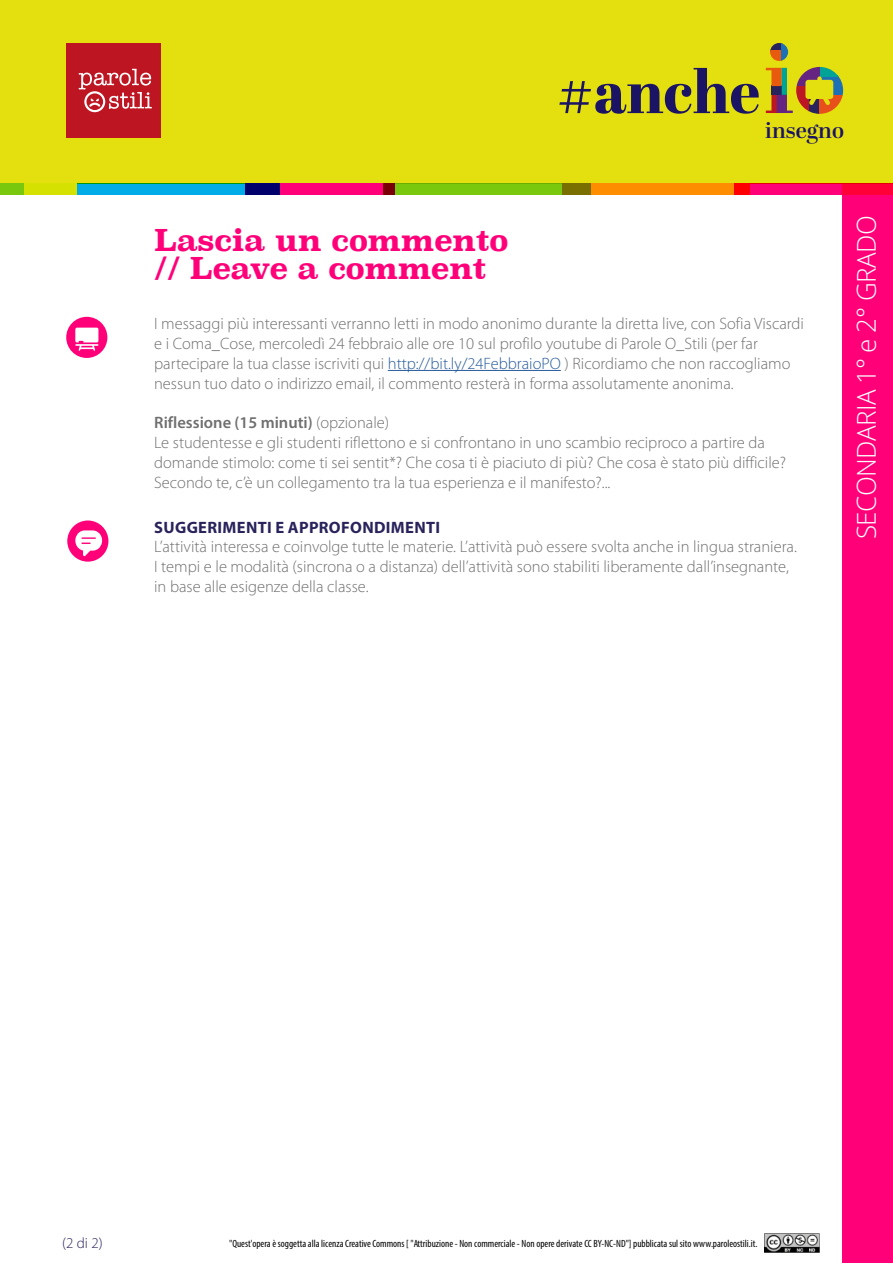
<style>
.page{position:relative;width:893px;height:1263px;background:#fff}
.page>*{position:absolute;margin:0;border:0;box-sizing:border-box;transform-origin:0 0}
.t1{font:800 60.3px "Abril Display";color:#1b1464}
.t2{font:700 30px/28.5px "Superclarendon";letter-spacing:-.02em;color:#ff0079}
.t3{font:300 25.95px "Open Sans";letter-spacing:-.02em;color:#fff}
.t4{font:600 22.5px "Abril Display";color:#1b1464}
.t5{font:300 16.5px/19.8px "Myriad Pro";color:#706f6f}
.t6{font:700 16.5px "Myriad Pro";letter-spacing:.02em;color:#29235c}
.t7{font:300 15px "Myriad Pro";color:#29235c}
.t8{font:condensed 10.5px "Myriad Pro";color:#000}
.s1{color:#275b9b}
.s2{font-weight:600}
</style>
<div class="page">
<img style="left:765px;top:1233px;width:54px;height:19px">
<div style="left:842px;top:0;width:51px;height:1263px;background:#ff0079"></div>
<div style="left:0;top:0;width:893px;height:183px;background:#e4df0e"></div>
<div style="left:23px;top:183px;width:54px;height:12px;background:#d5e100"></div>
<div style="left:562px;top:183px;width:187px;height:12px;background:#ff8d00"></div>
<div style="left:245px;top:183px;width:150px;height:12px;background:#ff0079"></div>
<div style="left:0;top:183px;width:23px;height:12px;background:#79c80e"></div>
<svg style="left:383px;top:183px;width:207px;height:12px;fill:#79c80e"></svg>
<svg style="left:735px;top:183px;width:158px;height:12px;fill:#ff0079"></svg>
<svg style="left:77px;top:183px;width:202px;height:12px;fill:#00ace7"></svg>
<div style="left:67px;top:43px;width:94px;height:95px;background:#bd1622"></div>
<svg style="left:79px;top:69px;width:73px;height:43px"></svg>
<div style="left:808px;top:85px;width:12px;height:29px;background:#28235c"></div>
<svg style="left:833px;top:77px;width:10px;height:18px"></svg>
<svg style="left:819px;top:95px;width:24px;height:19px"></svg>
<svg style="left:819px;top:67px;width:20px;height:10px"></svg>
<svg style="left:796px;top:67px;width:23px;height:19px"></svg>
<svg style="left:796px;top:86px;width:13px;height:28px"></svg>
<svg style="left:770px;top:43px;width:12px;height:7px"></svg>
<div style="left:770px;top:50px;width:12px;height:11px;background:#e85a0d"></div>
<svg style="left:782px;top:43px;width:6px;height:18px"></svg>
<svg style="left:766px;top:68px;width:27px;height:45px"></svg>
<svg style="left:805px;top:76px;width:28px;height:29px"></svg>
<hr style="left:388px;top:370px;width:173px;height:1px;background:#275b9b">
<div style="left:66px;top:317px;width:41px;height:41px;background:#ff0079;border-radius:50%"></div>
<svg style="left:75px;top:328px;width:23px;height:23px"></svg>
<div style="left:67px;top:520px;width:41px;height:42px;background:#ff0079;border-radius:50%"></div>
<svg style="left:75px;top:530px;width:27px;height:26px"></svg>
<h1 class="t1" style="left:557px;top:50px;width:204px">#anche</h1>
<h3 class="t4" style="left:765px;top:115px;width:80px">insegno</h3>
<h2 class="t2" style="left:154px;top:227px;width:356px">Lascia un commento // Leave a comment</h2>
<p class="t5" style="left:154px;top:314px;width:651px">I messaggi più interessanti verranno letti in modo anonimo durante la diretta live, con Sofia Viscardi e i Coma_Cose, mercoledì 24 febbraio alle ore 10 sul profilo youtube di Parole O_Stili (per far partecipare la tua classe iscriviti qui <span class="s1">http://bit.ly/24FebbraioPO</span> ) Ricordiamo che non raccogliamo nessun tuo dato o indirizzo email, il commento resterà in forma assolutamente anonima.</p>
<p class="t5" style="left:154px;top:413px;width:633px"><span class="s2">Riflessione (15 minuti)</span> (opzionale)<br>Le studentesse e gli studenti riflettono e si confrontano in uno scambio reciproco a partire da domande stimolo: come ti sei sentit*? Che cosa ti è piaciuto di più? Che cosa è stato più difficile?<br>Secondo te, c’è un collegamento tra la tua esperienza e il manifesto?...</p>
<p class="t6" style="left:154px;top:516px;width:287px">SUGGERIMENTI E APPROFONDIMENTI</p>
<p class="t5" style="left:154px;top:537px;width:644px">L’attività interessa e coinvolge tutte le materie. L’attività può essere svolta anche in lingua straniera.<br>I tempi e le modalità (sincrona o a distanza) dell’attività sono stabiliti liberamente dall’insegnante, in base alle esigenze della classe.</p>
<h3 class="t3" style="left:848px;top:539px;width:325px;rotate:-90deg">SECONDARIA 1° e 2° GRADO</h3>
<p class="t7" style="left:62px;top:1234px;width:42px">(2 di 2)</p>
<p class="t8" style="left:229px;top:1237px;width:530px">"Quest'opera è soggetta alla licenza Creative Commons [ "Attribuzione - Non commerciale - Non opere derivate CC BY-NC-ND"] pubblicata sul sito www.paroleostili.it.</p>
</div>
